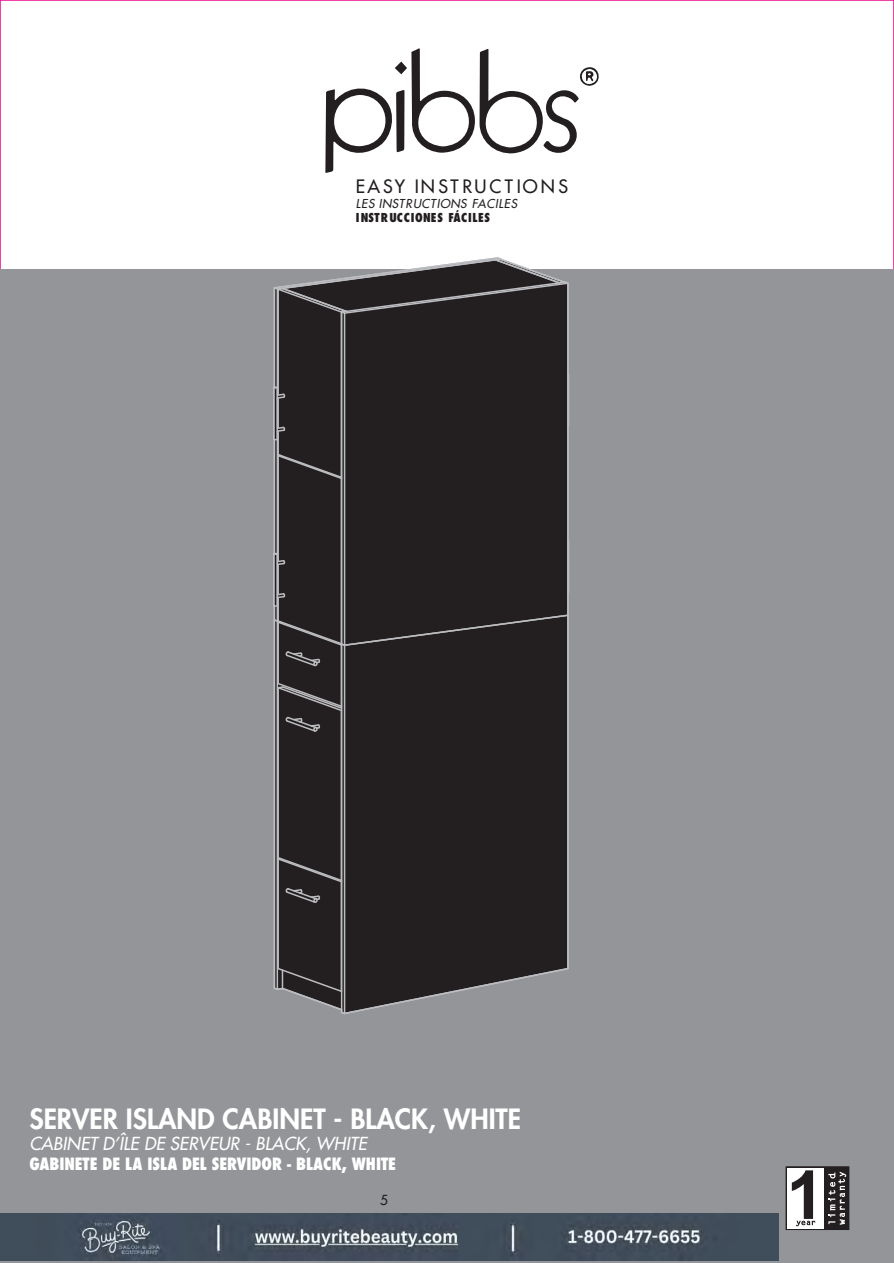
<style>
.page{position:relative;width:894px;height:1263px;background:#fff}
.page>*{position:absolute;margin:0;border:0;box-sizing:border-box;transform-origin:0 0}
.t1{font:800 27.15px "Futura";color:#fff}
.t2{font:18px "Futura";letter-spacing:.155em;color:#231f20}
.t3{font:italic 17.55px "Futura";color:#fff}
.t4{font:800 condensed 16.5px "Futura";color:#fff}
.t5{font:13.5px "Futura";color:#231f20}
.t6{font:italic 12px "Futura";letter-spacing:.05em;color:#231f20}
.t7{font:800 condensed 12px "Futura";letter-spacing:.05em;color:#231f20}
</style>
<div class="page">
<div style="left:0;top:269px;width:893px;height:994px;background:#939598"></div>
<div style="left:274px;top:315px;width:295px;height:652px;background:#231f20"></div>
<svg style="left:785px;top:1166px;width:64px;height:64px;background:#898787"></svg>
<svg style="left:325px;top:48px;width:274px;height:125px"></svg>
<hr style="left:344px;top:645px;width:1px;height:368px;background:#bcbdc0">
<hr style="left:567px;top:615px;width:1px;height:353px;background:#bcbdc0">
<hr style="left:277px;top:688px;width:2px;height:170px;background:#bcbdc0">
<hr style="left:340px;top:710px;width:2px;height:170px;background:#bcbdc0">
<hr style="left:277px;top:622px;width:2px;height:62px;background:#bcbdc0">
<hr style="left:340px;top:645px;width:2px;height:61px;background:#bcbdc0">
<hr style="left:567px;top:283px;width:1px;height:332px;background:#bcbdc0">
<hr style="left:344px;top:313px;width:1px;height:332px;background:#bcbdc0">
<hr style="left:276px;top:431px;width:2px;height:130px;background:#bcbdc0">
<hr style="left:276px;top:289px;width:2px;height:106px;background:#bcbdc0">
<hr style="left:273px;top:288px;width:2px;height:99px;background:#bcbdc0">
<hr style="left:273px;top:439px;width:2px;height:115px;background:#bcbdc0">
<hr style="left:273px;top:620px;width:2px;height:368px;background:#bcbdc0">
<hr style="left:276px;top:621px;width:2px;height:368px;background:#bcbdc0">
<hr style="left:340px;top:882px;width:2px;height:109px;background:#bcbdc0">
<svg style="left:273px;top:967px;width:296px;height:48px"></svg>
<hr style="left:277px;top:859px;width:2px;height:109px;background:#bcbdc0">
<hr style="left:340px;top:312px;width:2px;height:165px;background:#bcbdc0">
<hr style="left:277px;top:289px;width:2px;height:106px;background:#bcbdc0">
<hr style="left:277px;top:398px;width:2px;height:30px;background:#bcbdc0">
<hr style="left:277px;top:431px;width:2px;height:24px;background:#bcbdc0">
<hr style="left:340px;top:478px;width:2px;height:166px;background:#bcbdc0">
<svg style="left:276px;top:453px;width:67px;height:27px;background:#363334"></svg>
<hr style="left:277px;top:456px;width:2px;height:105px;background:#bcbdc0">
<hr style="left:277px;top:564px;width:2px;height:30px;background:#bcbdc0">
<svg style="left:273px;top:257px;width:296px;height:58px"></svg>
<svg style="left:276px;top:682px;width:67px;height:51px;background:#3f3c3d"></svg>
<hr style="left:567px;top:374px;width:2px;height:52px;background:#bcbdc0">
<hr style="left:273px;top:387px;width:1px;height:52px;background:#bcbdc0">
<svg style="left:273px;top:426px;width:12px;height:15px"></svg>
<hr style="left:276px;top:398px;width:2px;height:31px;background:#bcbdc0">
<svg style="left:273px;top:386px;width:12px;height:14px"></svg>
<hr style="left:567px;top:541px;width:2px;height:51px;background:#bcbdc0">
<hr style="left:273px;top:554px;width:1px;height:52px;background:#bcbdc0">
<svg style="left:273px;top:591px;width:297px;height:76px;background:#2d292a"></svg>
<hr style="left:276px;top:564px;width:2px;height:31px;background:#bcbdc0">
<svg style="left:274px;top:553px;width:11px;height:13px"></svg>
<svg style="left:276px;top:856px;width:67px;height:48px;background:#3b3839"></svg>
<svg style="left:368px;top:1213px;width:27px;height:1px"></svg>
<img style="left:0;top:1214px;width:778px;height:46px">
<p class="t2" style="left:356px;top:175px;width:213px">EASY INSTRUCTIONS</p>
<p class="t6" style="left:356px;top:195px;width:163px">LES INSTRUCTIONS FACILES</p>
<p class="t7" style="left:356px;top:209px;width:135px">INSTRUCCIONES FÁCILES</p>
<h1 class="t1" style="left:29px;top:1101px;width:493px">SERVER ISLAND CABINET - BLACK, WHITE</h1>
<p class="t3" style="left:29px;top:1132px;width:339px">CABINET D’ÎLE DE SERVEUR - BLACK, WHITE</p>
<p class="t4" style="left:29px;top:1153px;width:368px">GABINETE DE LA ISLA DEL SERVIDOR - BLACK, WHITE</p>
<p class="t5" style="left:380px;top:1191px;width:9px">5</p>
</div>
